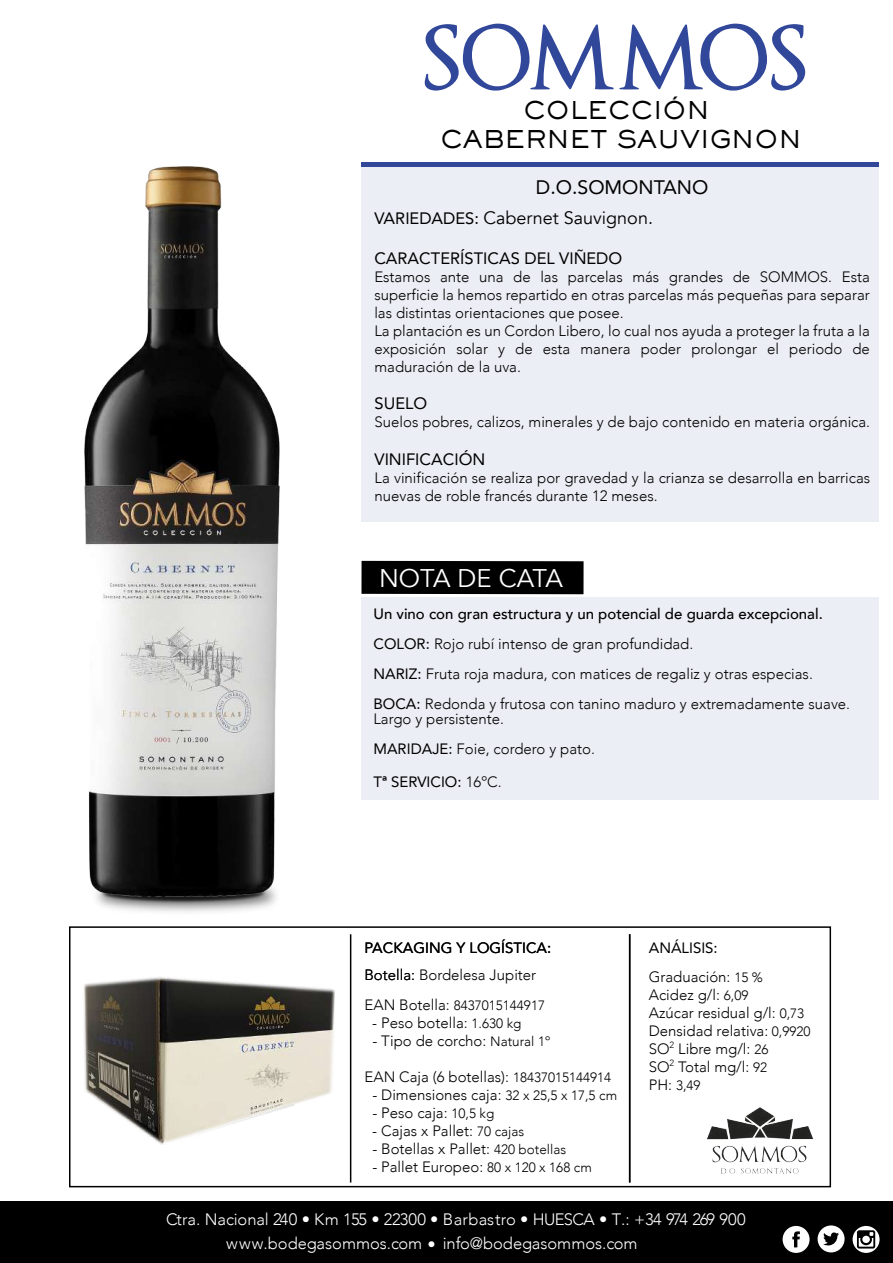
<style>
.page{position:relative;width:893px;height:1263px;background:#fff}
.page>*{position:absolute;margin:0;border:0;box-sizing:border-box;transform-origin:0 0}
.t1{font:600 85.65px "Optimus Princeps";color:#31479a}
.t2{font:25.5px "Avenir";color:#fff}
.t3{font:500 24px/28.8px "Sackers Gothic";color:#000;text-align:center}
.t4{font:19.5px "Avenir";color:#000}
.t5{font:18px "Avenir";color:#000}
.t6{font:300 16.5px/24px "Avenir";color:#fff}
.t7{font:16.5px "Avenir";color:#000}
.t8{font:300 15px/18px "Avenir";color:#000}
.t9{font:15px "Avenir";color:#000}
.t10{font:300 13.5px "Avenir";color:#000}
.s1{font-size:16.5px}
.s2{font-weight:500}
.s3{font-weight:400}
.s4{font-weight:300}
.s5{font-size:15px}
.s6{font-size:13.5px}
</style>
<div class="page">
<img style="left:13px;top:934px;width:396px;height:268px">
<div style="left:362px;top:166px;width:517px;height:356px;background:#eceef5"></div>
<hr style="left:362px;top:162px;width:517px;height:4px;background:#31479a">
<div style="left:362px;top:597px;width:517px;height:203px;background:#eceef5"></div>
<div style="left:361px;top:561px;width:223px;height:33px;background:#000"></div>
<div style="left:69px;top:926px;width:762px;height:261px;border:2px solid #000"></div>
<hr style="left:629px;top:934px;width:1px;height:248px;background:#000">
<hr style="left:350px;top:934px;width:1px;height:248px;background:#000">
<img style="left:707px;top:1107px;width:107px;height:67px">
<div style="left:0;top:1202px;width:892px;height:61px;background:#000"></div>
<svg style="left:783px;top:1226px;width:27px;height:27px"></svg>
<svg style="left:818px;top:1225px;width:27px;height:27px"></svg>
<svg style="left:853px;top:1226px;width:27px;height:27px"></svg>
<img style="left:98px;top:897px;width:170px;height:6px">
<img style="left:85px;top:166px;width:195px;height:731px">
<h1 class="t1" style="left:423px;top:13px;width:386px">SOMMOS</h1>
<h3 class="t3" style="left:440px;top:96px;width:363px">COLECCIÓN<br>CABERNET SAUVIGNON</h3>
<h3 class="t4" style="left:536px;top:172px;width:174px">D.O.SOMONTANO</h3>
<p class="t5" style="left:374px;top:207px;width:280px"><span class="s1">VARIEDADES:</span> Cabernet Sauvignon.</p>
<p class="t7" style="left:374px;top:245px;width:249px">CARACTERÍSTICAS DEL VIÑEDO</p>
<p class="t8" style="left:374px;top:267px;width:497px">Estamos ante una de las parcelas más grandes de SOMMOS. Esta superficie la hemos repartido en otras parcelas más pequeñas para separar las distintas orientaciones que posee.<br>La plantación es un Cordon Libero, lo cual nos ayuda a proteger la fruta a la exposición solar y de esta manera poder prolongar el periodo de maduración de la uva.</p>
<p class="t7" style="left:375px;top:390px;width:54px">SUELO</p>
<p class="t8" style="left:375px;top:413px;width:497px">Suelos pobres, calizos, minerales y de bajo contenido en materia orgánica.</p>
<p class="t7" style="left:375px;top:446px;width:112px">VINIFICACIÓN</p>
<p class="t8" style="left:375px;top:469px;width:497px">La vinificación se realiza por gravedad y la crianza se desarrolla en barricas nuevas de roble francés durante 12 meses.</p>
<h2 class="t2" style="left:379px;top:563px;width:185px">NOTA DE CATA</h2>
<p class="t8" style="left:373px;top:599px;width:478px;line-height:30px"><span class="s2">Un vino con gran estructura y un potencial de guarda excepcional.<br></span><span class="s3">COLOR:</span> Rojo rubí intenso de gran profundidad.<br><span class="s3">NARIZ:</span> Fruta roja madura, con matices de regaliz y otras especias.<br><span class="s3">BOCA:</span> Redonda y frutosa con tanino maduro y extremadamente suave.</p>
<p class="t8" style="left:373px;top:704px;width:223px;line-height:30px">Largo y persistente.<br><span class="s3">MARIDAJE:</span> Foie, cordero y pato.</p>
<p class="t9" style="left:373px;top:769px;width:130px">Tª SERVICIO: <span class="s4">16ºC.</span></p>
<p class="t9" style="left:364px;top:936px;width:188px">PACKAGING Y LOGÍSTICA:</p>
<p class="t8" style="left:364px;top:966px;width:173px">Botella: Bordelesa Jupiter</p>
<p class="t10" style="left:364px;top:997px;width:182px"><span class="s5">EAN Botella:</span> 8437015144917</p>
<p class="t8" style="left:372px;top:1014px;width:151px">- Peso botella: <span class="s6">1.630 kg</span></p>
<p class="t8" style="left:372px;top:1032px;width:179px">- Tipo de corcho: <span class="s6">Natural 1º</span></p>
<p class="t8" style="left:364px;top:1068px;width:248px">EAN Caja (6 botellas): <span class="s6">18437015144914</span></p>
<p class="t8" style="left:372px;top:1086px;width:246px">- Dimensiones caja: <span class="s6">32 x 25,5 x 17,5 cm</span></p>
<p class="t8" style="left:372px;top:1104px;width:124px">- Peso caja: <span class="s6">10,5 kg</span></p>
<p class="t8" style="left:372px;top:1122px;width:153px">- Cajas x Pallet: <span class="s6">70 cajas</span></p>
<p class="t8" style="left:372px;top:1140px;width:195px">- Botellas x Pallet: <span class="s6">420 botellas</span></p>
<p class="t8" style="left:372px;top:1158px;width:221px">- Pallet Europeo: <span class="s6">80 x 120 x 168 cm</span></p>
<p class="t8" style="left:649px;top:934px;width:116px;line-height:28.5px"><span class="s3">ANÁLISIS:<br></span>Graduación: <span class="s6">15 %</span></p>
<p class="t8" style="left:649px;top:985px;width:163px">Acidez g/l: <span class="s6">6,09<br></span>Azúcar residual g/l: <span class="s6">0,73<br></span>Densidad relativa: <span class="s6">0,9920<br></span>SO<sup>2</sup> Libre mg/l: <span class="s6">26<br></span>SO<sup>2</sup> Total mg/l: <span class="s6">92</span></p>
<p class="t10" style="left:649px;top:1077px;width:53px"><span class="s5">PH:</span> 3,49</p>
<p class="t6" style="left:226px;top:1207px;width:521px;text-indent:-60px">Ctra. Nacional 240 • Km 155 • 22300 • Barbastro • HUESCA • T.: +34 974 269 900 www.bodegasommos.com • info@bodegasommos.com</p>
</div>
